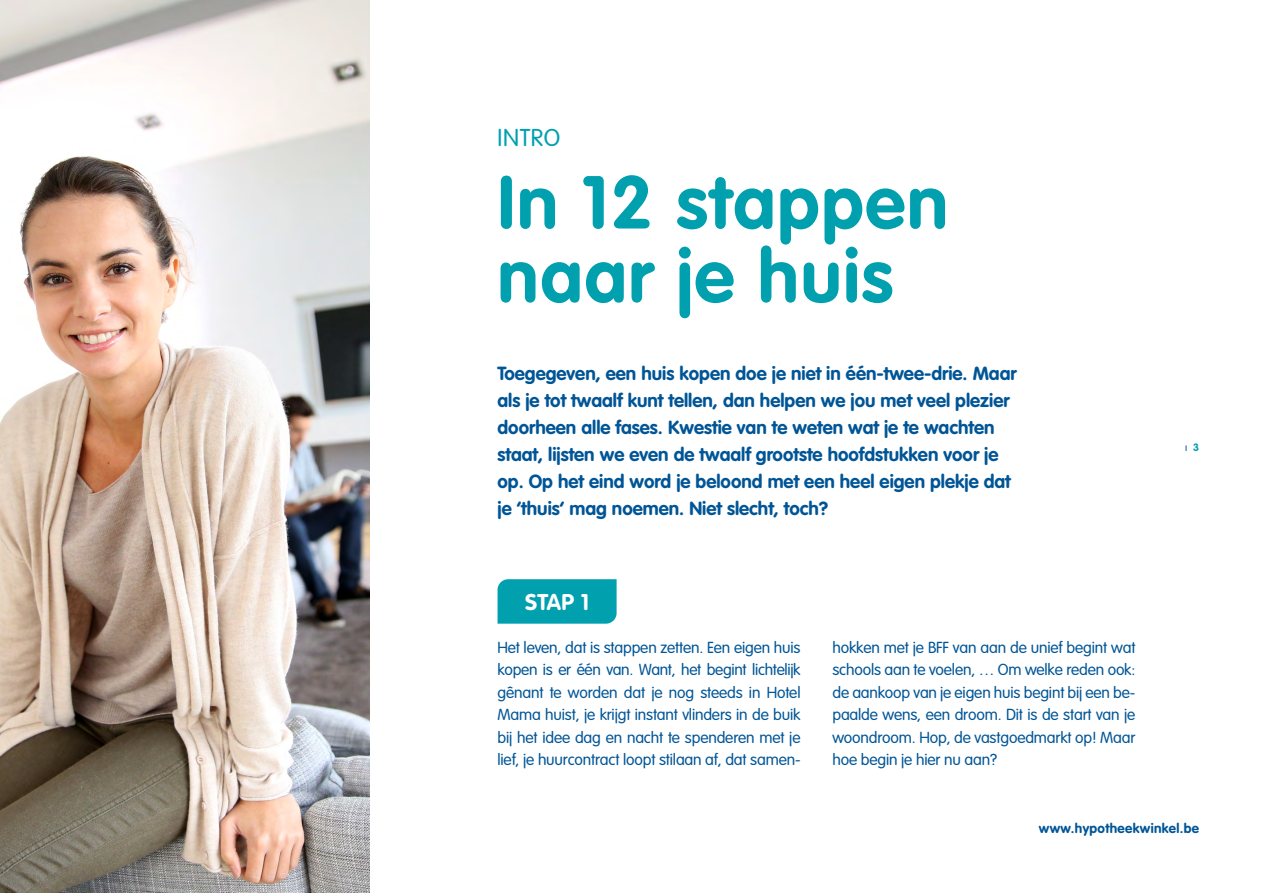
<style>
.page{position:relative;width:1263px;height:893px;background:#fff}
.page>*{position:absolute;margin:0;border:0;box-sizing:border-box;transform-origin:0 0}
.t1{font:700 73.65px/73.7px "VAG Rounded Std";letter-spacing:.025em;color:#00a0af}
.t2{font:300 24px "VAG Rounded Std";letter-spacing:.025em;color:#00a0af}
.t3{font:700 22.5px "VAG Rounded Std";color:#fff}
.t4{font:700 18.75px/27px "VAG Rounded Std";color:#005596}
.t5{font:300 15.75px/22.5px "VAG Rounded Std";letter-spacing:-.01em;color:#005596;text-align:justify}
.t6{font:700 13.5px "VAG Rounded Std";letter-spacing:.025em;color:#005596}
.t7{font:300 10.5px "VAG Rounded Std";color:#005596}
.s1{font-weight:700;color:#00a0af}
</style>
<div class="page">
<img style="left:0;top:0;width:370px;height:893px">
<div style="left:497px;top:579px;width:120px;height:45px;background:#00a0af"></div>
<h2 class="t2" style="left:497px;top:124px;width:64px">INTRO</h2>
<h1 class="t1" style="left:497px;top:169px;width:452px">In 12 stappen naar je huis</h1>
<p class="t4" style="left:497px;top:361px;width:521px">Toegegeven, een huis kopen doe je niet in één-twee-drie. Maar als je tot twaalf kunt tellen, dan helpen we jou met veel plezier doorheen alle fases. Kwestie van te weten wat je te wachten staat, lijsten we even de twaalf grootste hoofdstukken voor je op. Op het eind word je beloond met een heel eigen plekje dat je ‘thuis’ mag noemen. Niet slecht, toch?</p>
<h3 class="t3" style="left:525px;top:589px;width:66px">STAP 1</h3>
<p class="t5" style="left:497px;top:637px;width:304px">Het leven, dat is stappen zetten. Een eigen huis kopen is er één van. Want, het begint lichtelijk gênant te worden dat je nog steeds in Hotel Mama huist, je krijgt instant vlinders in de buik bij het idee dag en nacht te spenderen met je lief, je huurcontract loopt stilaan af, dat samen-</p>
<p class="t5" style="left:832px;top:637px;width:304px">hokken met je BFF van aan de unief begint wat schools aan te voelen, … Om welke reden ook: de aankoop van je eigen huis begint bij een be&shy;paalde wens, een droom. Dit is de start van je woondroom. Hop, de vastgoedmarkt op! Maar hoe begin je hier nu aan?</p>
<p class="t7" style="left:1185px;top:441px;width:16px">ı <span class="s1">3</span></p>
<p class="t6" style="left:1039px;top:821px;width:162px">www.hypotheekwinkel.be</p>
</div>
